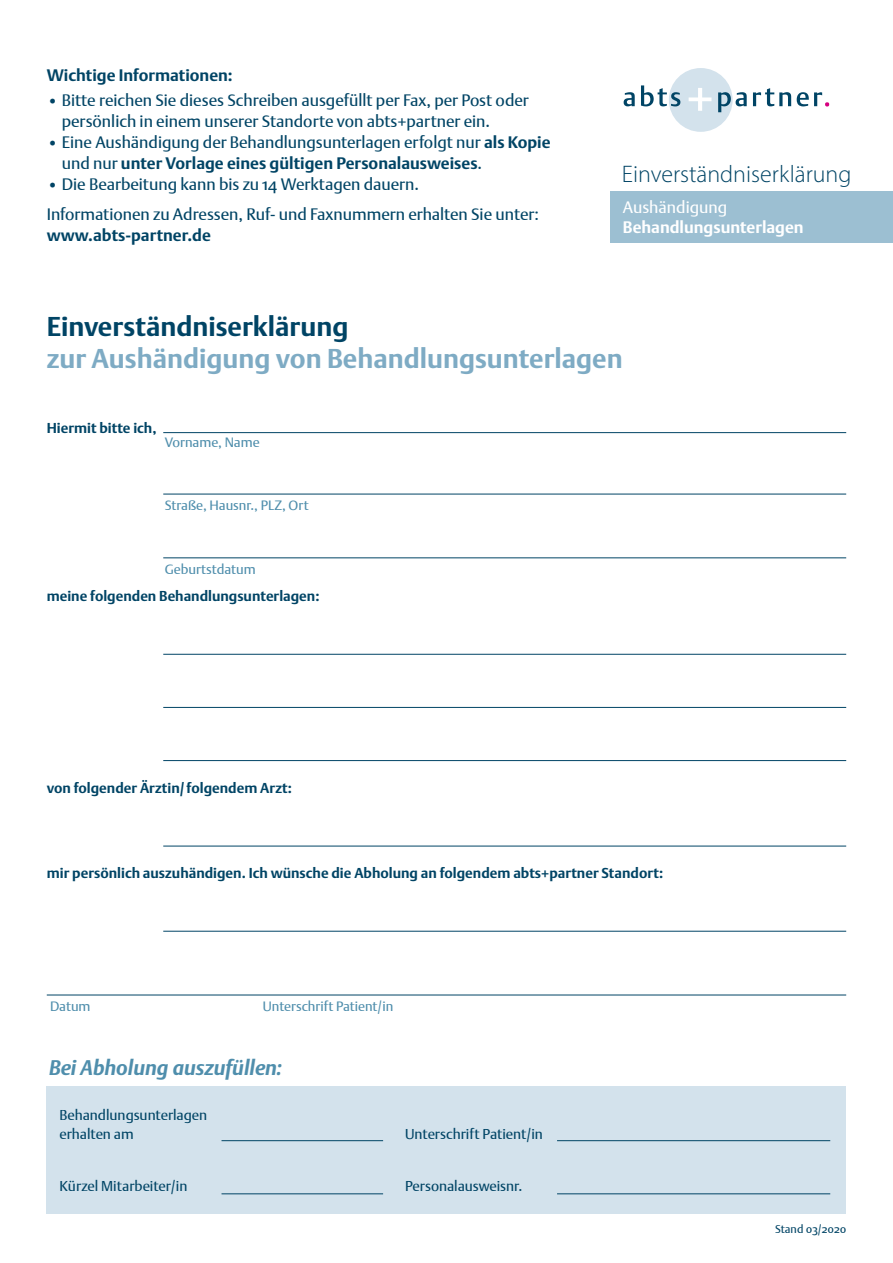
<style>
.page{position:relative;width:893px;height:1263px;background:#fff}
.page>*{position:absolute;margin:0;border:0;box-sizing:border-box;transform-origin:0 0}
.t1{font:700 27px "DTL Argo T";color:#7eabc4}
.t2{font:700 27px "DTL Argo T";color:#004465}
.t3{font:300 24px "Myriad Pro";color:#004465}
.t4{font:italic 700 21px "DTL Argo T";color:#4f8eac}
.t5{font:16.5px/21px "DTL Argo ST";color:#004465}
.t6{font:700 16.5px "DTL Argo T";color:#004465}
.t7{font:700 16.5px "DTL Argo T";color:#fff}
.t8{font:16.5px "DTL Argo ST";color:#fff}
.t9{font:700 14.25px "DTL Argo T";color:#004465}
.t10{font:14.25px "DTL Argo ST";color:#004465}
.t11{font:14.25px "DTL Argo T";color:#004465}
.t12{font:13.5px "DTL Argo ST";color:#4f8eac}
.t13{font:11.25px "DTL Argo ST";color:#004465}
.s1{font-family:"DTL Argo T";font-weight:700}
.s2{font-family:"DTL Argo ST";font-weight:400}
</style>
<div class="page">
<div style="left:669px;top:68px;width:64px;height:64px;background:#d3e2ec;border-radius:50%"></div>
<svg style="left:624px;top:92px;width:11px;height:14px"></svg>
<svg style="left:641px;top:85px;width:39px;height:21px"></svg>
<svg style="left:718px;top:92px;width:29px;height:20px"></svg>
<svg style="left:753px;top:88px;width:38px;height:18px"></svg>
<svg style="left:797px;top:92px;width:32px;height:14px"></svg>
<svg style="left:689px;top:88px;width:22px;height:23px"></svg>
<div style="left:610px;top:191px;width:283px;height:51px;background:#9cbfd2"></div>
<div style="left:47px;top:1086px;width:799px;height:128px;background:#d3e2ec"></div>
<hr style="left:222px;top:1193px;width:161px;height:1px;background:#004465">
<hr style="left:557px;top:1193px;width:273px;height:1px;background:#004465">
<hr style="left:222px;top:1140px;width:161px;height:1px;background:#004465">
<hr style="left:557px;top:1140px;width:273px;height:1px;background:#004465">
<hr style="left:163px;top:432px;width:683px;height:1px;background:#004465">
<hr style="left:47px;top:995px;width:799px;height:1px;background:#004465">
<hr style="left:163px;top:494px;width:683px;height:1px;background:#004465">
<hr style="left:163px;top:557px;width:683px;height:1px;background:#004465">
<hr style="left:163px;top:654px;width:683px;height:1px;background:#004465">
<hr style="left:163px;top:846px;width:683px;height:1px;background:#004465">
<hr style="left:163px;top:931px;width:683px;height:1px;background:#004465">
<hr style="left:163px;top:707px;width:683px;height:1px;background:#004465">
<hr style="left:163px;top:760px;width:683px;height:1px;background:#004465">
<p class="t6" style="left:47px;top:65px;width:188px">Wichtige Informationen:</p>
<p class="t5" style="left:62px;top:90px;width:468px;text-indent:-15px">• Bitte reichen Sie dieses Schreiben ausgefüllt per Fax, per Post oder persönlich in einem unserer Standorte von abts+partner ein.</p>
<p class="t5" style="left:47px;top:132px;width:505px">• Eine Aushändigung der Behandlungsunterlagen erfolgt nur <span class="s1">als Kopie</span></p>
<p class="t6" style="left:62px;top:153px;width:422px"><span class="s2">und nur</span> unter Vorlage eines gültigen Personalausweises<span class="s2">.</span></p>
<p class="t5" style="left:47px;top:169px;width:494px;line-height:29.5px">• Die Bearbeitung kann bis zu 14 Werktagen dauern.<br>Informationen zu Adressen, Ruf- und Faxnummern erhalten Sie unter:</p>
<p class="t6" style="left:47px;top:225px;width:166px">www.abts-partner.de</p>
<h2 class="t3" style="left:622px;top:159px;width:231px">Einverständniserklärung</h2>
<p class="t8" style="left:623px;top:198px;width:106px">Aushändigung</p>
<p class="t7" style="left:623px;top:217px;width:182px">Behandlungsunterlagen</p>
<h1 class="t2" style="left:47px;top:310px;width:303px">Einverständniserklärung</h1>
<h1 class="t1" style="left:47px;top:343px;width:577px">zur Aushändigung von Behandlungsunterlagen</h1>
<p class="t9" style="left:47px;top:420px;width:111px">Hiermit bitte ich,</p>
<p class="t12" style="left:165px;top:434px;width:96px">Vorname, Name</p>
<p class="t12" style="left:165px;top:497px;width:145px">Straße, Hausnr., PLZ, Ort</p>
<p class="t12" style="left:165px;top:561px;width:92px">Geburtstdatum</p>
<p class="t9" style="left:47px;top:588px;width:274px">meine folgenden Behandlungsunterlagen:</p>
<p class="t9" style="left:47px;top:779px;width:247px">von folgender Ärztin/folgendem Arzt:</p>
<p class="t9" style="left:47px;top:864px;width:618px">mir persönlich auszuhändigen. Ich wünsche die Abholung an folgendem abts+partner Standort:</p>
<p class="t12" style="left:50px;top:998px;width:42px">Datum</p>
<p class="t12" style="left:263px;top:998px;width:132px">Unterschrift Patient/in</p>
<p class="t4" style="left:49px;top:1055px;width:235px">Bei Abholung auszufüllen:</p>
<p class="t11" style="left:60px;top:1107px;width:149px">Behandlungsunterlagen</p>
<p class="t10" style="left:60px;top:1125px;width:76px">erhalten am</p>
<p class="t10" style="left:60px;top:1178px;width:129px">Kürzel Mitarbeiter/in</p>
<p class="t11" style="left:405px;top:1125px;width:139px">Unterschrift Patient/in</p>
<p class="t10" style="left:405px;top:1177px;width:119px">Personalausweisnr.</p>
<p class="t13" style="left:775px;top:1222px;width:73px">Stand 03/2020</p>
</div>
